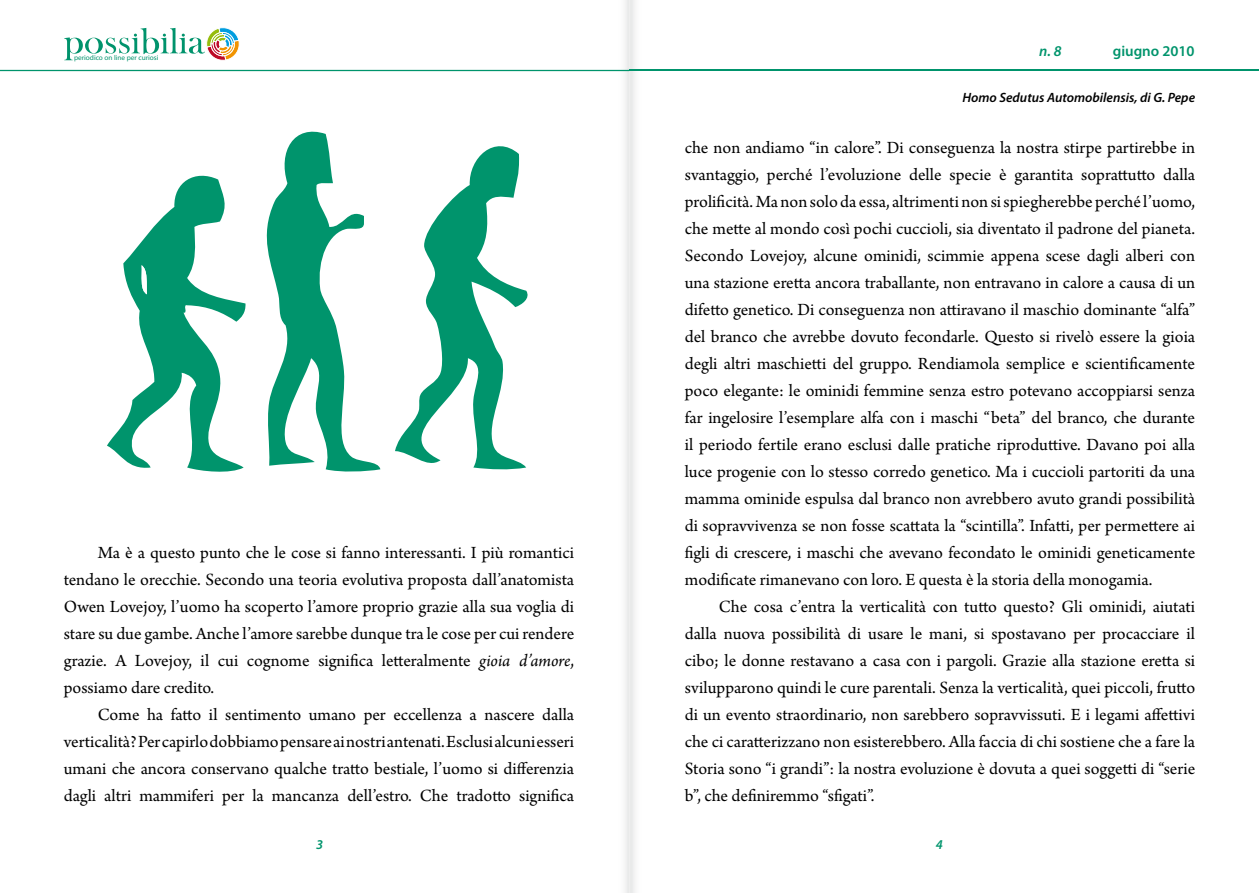
<style>
.page{position:relative;width:1259px;height:893px;background:#fff}
.page>*{position:absolute;margin:0;border:0;box-sizing:border-box;transform-origin:0 0}
.t1{font:18px/27px "Arno Pro";color:#000;text-align:justify}
.t2{font:600 15px "Myriad Pro";color:#00946c}
.t3{font:italic 600 15px "Myriad Pro";color:#00946c}
.t4{font:italic 600 13.5px "Myriad Pro";color:#000}
.t5{font:italic 600 13.5px "Myriad Pro";color:#00946c}
.t6{font:500 7.05px "Itc Kabel";color:#00936c}
.s1{font-style:italic}
</style>
<div class="page">
<svg style="left:0;top:70px;width:629px;height:1px"></svg>
<svg style="left:65px;top:27px;width:175px;height:34px"></svg>
<hr style="left:629px;top:70px;width:630px;height:1px;background:#00946c">
<svg style="left:266px;top:131px;width:114px;height:341px"></svg>
<svg style="left:395px;top:146px;width:133px;height:324px"></svg>
<svg style="left:107px;top:175px;width:139px;height:297px"></svg>
<p class="t6" style="left:74px;top:54px;width:86px">periodico on line per curiosi</p>
<p class="t1" style="left:64px;top:540px;width:512px;text-indent:34px">Ma è a questo punto che le cose si fanno interessanti. I più romantici tendano le orecchie. Secondo una teoria evolutiva proposta dall’anatomista Owen Lovejoy, l’uomo ha scoperto l’amore proprio grazie alla sua voglia di stare su due gambe. Anche l’amore sarebbe dunque tra le cose per cui rendere grazie. A Lovejoy, il cui cognome significa letteralmente <span class="s1">gioia d’amore</span>, possiamo dare credito.</p>
<p class="t1" style="left:64px;top:702px;width:512px;text-indent:34px">Come ha fatto il sentimento umano per eccellenza a nascere dalla verticalità? Per capirlo dobbiamo pensare ai nostri antenati. Esclusi alcuni esseri umani che ancora conservano qualche tratto bestiale, l’uomo si differenzia dagli altri mammiferi per la mancanza dell’estro. Che tradotto significa</p>
<p class="t5" style="left:316px;top:836px;width:9px">3</p>
<p class="t3" style="left:1039px;top:41px;width:24px">n. 8</p>
<p class="t2" style="left:1112px;top:41px;width:83px">giugno 2010</p>
<p class="t4" style="left:962px;top:88px;width:234px">Homo Sedutus Automobilensis, di G. Pepe</p>
<p class="t1" style="left:685px;top:135px;width:512px">che non andiamo “in calore”. Di conseguenza la nostra stirpe partirebbe in svantaggio, perché l’evoluzione delle specie è garantita soprattutto dalla prolificità. Ma non solo da essa, altrimenti non si spiegherebbe perché l’uomo, che mette al mondo così pochi cuccioli, sia diventato il padrone del pianeta.<br>Secondo Lovejoy, alcune ominidi, scimmie appena scese dagli alberi con una stazione eretta ancora traballante, non entravano in calore a causa di un difetto genetico. Di conseguenza non attiravano il maschio dominante “alfa” del branco che avrebbe dovuto fecondarle. Questo si rivelò essere la gioia degli altri maschietti del gruppo. Rendiamola semplice e scientificamente poco elegante: le ominidi femmine senza estro potevano accoppiarsi senza far ingelosire l’esemplare alfa con i maschi “beta” del branco, che durante il periodo fertile erano esclusi dalle pratiche riproduttive. Davano poi alla luce progenie con lo stesso corredo genetico. Ma i cuccioli partoriti da una mamma ominide espulsa dal branco non avrebbero avuto grandi possibilità di sopravvivenza se non fosse scattata la “scintilla”. Infatti, per permettere ai figli di crescere, i maschi che avevano fecondato le ominidi geneticamente modificate rimanevano con loro. E questa è la storia della monogamia.</p>
<p class="t1" style="left:685px;top:594px;width:512px;text-indent:34px">Che cosa c’entra la verticalità con tutto questo? Gli ominidi, aiutati dalla nuova possibilità di usare le mani, si spostavano per procacciare il cibo; le donne restavano a casa con i pargoli. Grazie alla stazione eretta si svilupparono quindi le cure parentali. Senza la verticalità, quei piccoli, frutto di un evento straordinario, non sarebbero sopravvissuti. E i legami affettivi che ci caratterizzano non esisterebbero. Alla faccia di chi sostiene che a fare la Storia sono “i grandi”: la nostra evoluzione è dovuta a quei soggetti di “serie b”, che definiremmo “sfigati”.</p>
<p class="t5" style="left:936px;top:836px;width:9px">4</p>
</div>
